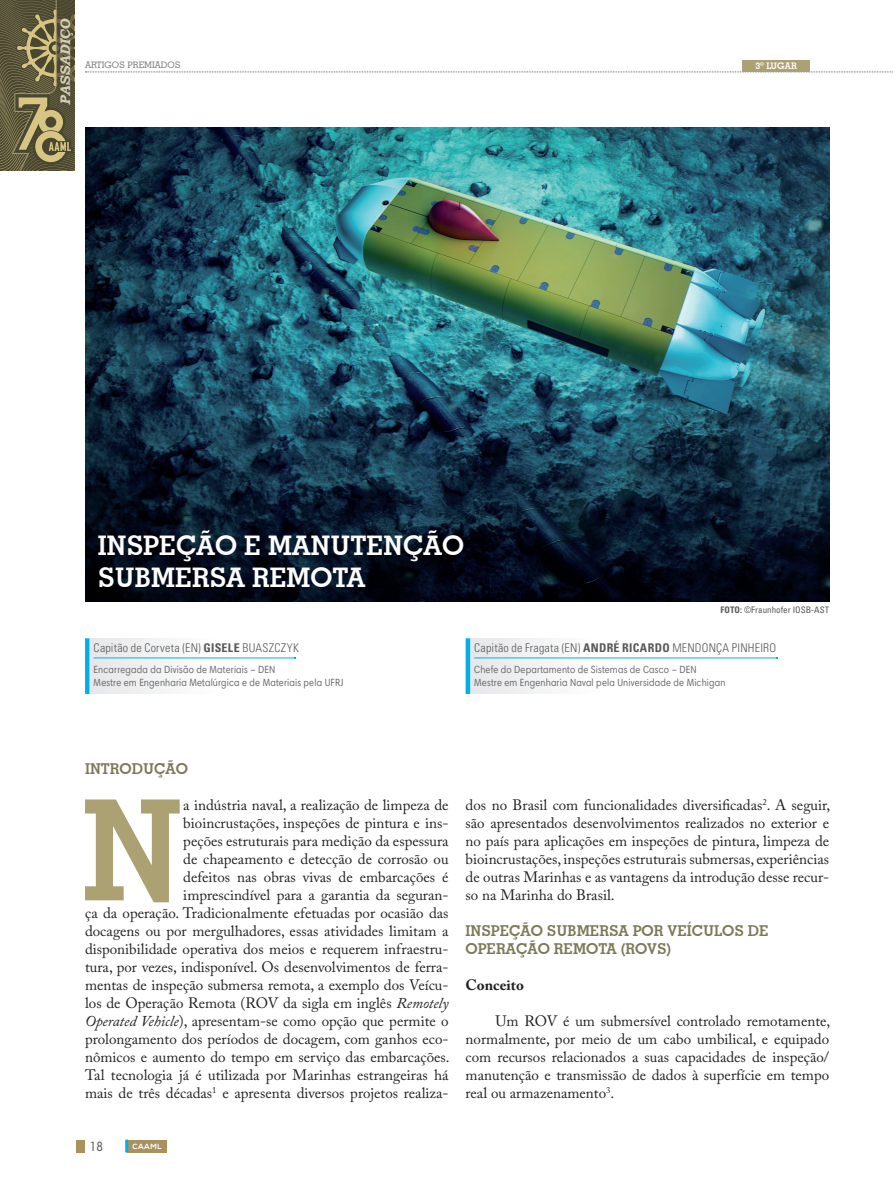
<style>
.page{position:relative;width:893px;height:1191px;background:#fff}
.page>*{position:absolute;margin:0;border:0;box-sizing:border-box;transform-origin:0 0}
.t1{font:700 139.95px "Geometric Slab 703 BT";color:#aca172}
.t2{font:700 27px/32.4px "Geometric Slab 703 BT";color:#fff}
.t3{font:15px/18px "Adobe Caslon Pro";color:#231f20;text-align:justify}
.t4{font:700 15px/18px "Geometric Slab 703 BT";color:#7b7957}
.t5{font:700 15px "Adobe Caslon Pro";color:#231f20}
.t6{font:italic 700 14.1px "Bookman Old Style";color:#d3cfb8}
.t7{font:condensed 13.5px "Harmonia Sans Pro Cyr";color:#57585a}
.t8{font:300 condensed 12px "Univers";letter-spacing:.02em;color:#57585a}
.t9{font:condensed 10.5px/12.6px "Harmonia Sans Pro Cyr";letter-spacing:.015em;color:#6c6d70}
.t10{font:condensed 9px "Univers";color:#57585a}
.t11{font:500 9px "Geometric Slab 703 BT";color:#808285}
.t12{font:700 9px "Geometric Slab 703 BT";color:#fff}
.t13{font:700 7.5px "Nexa";letter-spacing:.08em;color:#fff}
.s1{font-weight:700}
.s2{font-style:italic}
</style>
<div class="page">
<svg style="left:0;top:0;width:74px;height:170px;background:#706947"></svg>
<svg style="left:85px;top:72px;width:808px;height:1px"></svg>
<div style="left:127px;top:1139px;width:40px;height:13px;background:#a9925e"></div>
<div style="left:77px;top:1139px;width:8px;height:13px;background:#a9925e"></div>
<svg style="left:125px;top:1139px;width:3px;height:13px"></svg>
<img style="left:85px;top:128px;width:744px;height:473px">
<div style="left:90px;top:638px;width:128px;height:56px;background:#f1f2f4"></div>
<hr style="left:94px;top:657px;width:201px;height:1px;background:#00aeef">
<div style="left:85px;top:638px;width:5px;height:56px;background:#00aeef"></div>
<div style="left:471px;top:638px;width:127px;height:56px;background:#f2f3f4"></div>
<hr style="left:474px;top:657px;width:303px;height:1px;background:#00aeef">
<hr style="left:466px;top:638px;width:4px;height:56px;background:#00aeef">
<div style="left:742px;top:60px;width:68px;height:12px;background:#aca172"></div>
<p class="t6" style="left:55px;top:105px;width:88px;rotate:-90deg">PASSADIÇO</p>
<p class="t11" style="left:85px;top:59px;width:97px">ARTIGOS PREMIADOS</p>
<p class="t12" style="left:755px;top:60px;width:43px">3º LUGAR</p>
<h2 class="t2" style="left:98px;top:528px;width:368px">INSPEÇÃO E MANUTENÇÃO<br>SUBMERSA REMOTA</h2>
<p class="t8" style="left:94px;top:640px;width:207px">Capitão de Corveta (EN) <span class="s1">GISELE</span> BUASZCZYK</p>
<p class="t9" style="left:94px;top:663px;width:251px">Encarregada da Divisão de Materiais – DEN<br>Mestre em Engenharia Metalúrgica e de Materiais pela UFRJ</p>
<p class="t10" style="left:720px;top:604px;width:110px"><span class="s1">FOTO:</span> ©Fraunhofer IOSB-AST</p>
<p class="t8" style="left:474px;top:640px;width:303px">Capitão de Fragata (EN) <span class="s1">ANDRÉ RICARDO</span> MENDONÇA PINHEIRO</p>
<p class="t9" style="left:474px;top:663px;width:253px">Chefe do Departamento de Sistemas de Casco – DEN<br>Mestre em Engenharia Naval pela Universidade de Michigan</p>
<p class="t4" style="left:85px;top:760px;width:105px">INTRODUÇÃO</p>
<h1 class="t1" style="left:82px;top:765px;width:103px">N</h1>
<p class="t3" style="left:85px;top:796px;width:366px;text-align:right">a indústria naval, a realização de limpeza de bioincrustações, inspeções de pintura e ins-<br>peções estruturais para medição da espessura<br>de chapeamento e detecção de corrosão ou<br>defeitos nas obras vivas de embarcações é<br>imprescindível para a garantia da seguran-<br>ça da operação. Tradicionalmente efetuadas por ocasião das docagens ou por mergulhadores, essas atividades limitam a disponibilidade operativa dos meios e requerem infraestru&shy;tura, por vezes, indisponível. Os desenvolvimentos de ferra&shy;mentas de inspeção submersa remota, a exemplo dos Veícu&shy;los de Operação Remota (ROV da sigla em inglês <span class="s2">Remotely Operated Vehicle</span>), apresentam-se como opção que permite o prolongamento dos períodos de docagem, com ganhos eco&shy;nômicos e aumento do tempo em serviço das embarcações.<br>Tal tecnologia já é utilizada por Marinhas estrangeiras há mais de três décadas<sup>1</sup> e apresenta diversos projetos realiza-</p>
<p class="t3" style="left:466px;top:796px;width:366px">dos no Brasil com funcionalidades diversificadas<sup>2</sup>. A seguir, são apresentados desenvolvimentos realizados no exterior e no país para aplicações em inspeções de pintura, limpeza de bioincrustações, inspeções estruturais submersas, experiências de outras Marinhas e as vantagens da introdução desse recur&shy;so na Marinha do Brasil.</p>
<p class="t4" style="left:466px;top:922px;width:304px">INSPEÇÃO SUBMERSA POR VEÍCULOS DE<br>OPERAÇÃO REMOTA (ROVS)</p>
<p class="t5" style="left:466px;top:976px;width:60px">Conceito</p>
<p class="t3" style="left:466px;top:1012px;width:366px;text-indent:30px">Um ROV é um submersível controlado remotamente, normalmente, por meio de um cabo umbilical, e equipado com recursos relacionados a suas capacidades de inspeção/ manutenção e transmissão de dados à superfície em tempo real ou armazenamento<sup>3</sup>.</p>
<p class="t7" style="left:90px;top:1138px;width:15px">18</p>
<p class="t13" style="left:133px;top:1141px;width:31px">CAAML</p>
</div>
